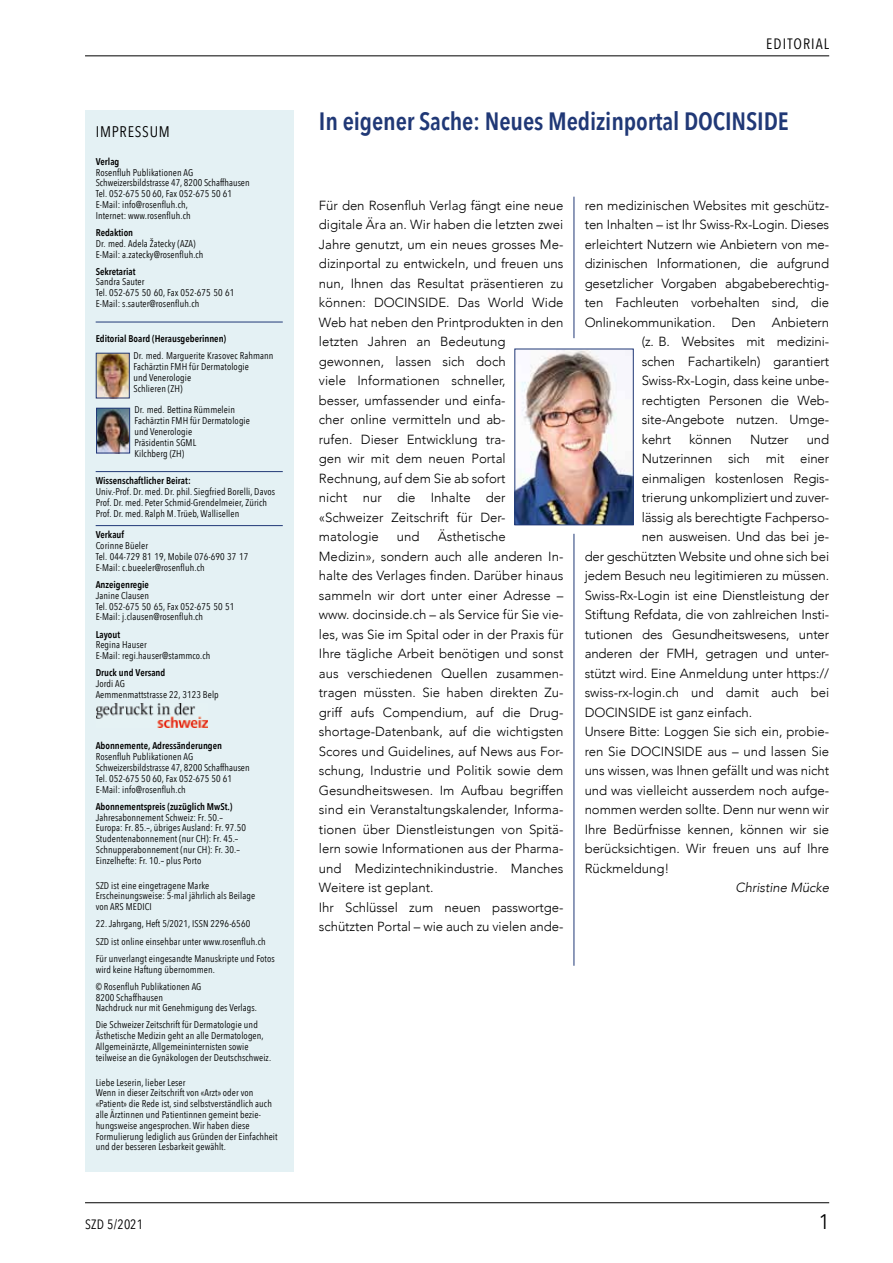
<style>
.page{position:relative;width:893px;height:1263px;background:#fff}
.page>*{position:absolute;margin:0;border:0;box-sizing:border-box;transform-origin:0 0}
.t1{font:600 25.05px "Avenir Next Condensed";letter-spacing:-.005em;color:#203876}
.t2{font:21px "Avenir Next Condensed";color:#000}
.t3{font:15.3px "Avenir Next Condensed";letter-spacing:.05em;color:#000}
.t4{font:15px "Avenir Next Condensed";letter-spacing:.07em;color:#000}
.t5{font:13.5px "Avenir Next Condensed";letter-spacing:.02em;color:#000}
.t6{font:300 13.2px/19.5px "Avenir";letter-spacing:-.005em;color:#000}
.t7{font:italic 300 13.2px "Avenir";letter-spacing:-.005em;color:#000}
.t8{font:9.75px/10.8px "Avenir Next Condensed";letter-spacing:.01em;color:#000}
.t9{font:600 9.75px "Avenir Next Condensed";color:#000}
</style>
<div class="page">
<hr style="left:85px;top:55px;width:744px;height:1px;background:#000">
<hr style="left:85px;top:1202px;width:744px;height:1px;background:#000">
<div style="left:85px;top:111px;width:208px;height:1060px;background:#e4f1f4"></div>
<hr style="left:96px;top:322px;width:187px;height:1px;background:#203876">
<hr style="left:96px;top:471px;width:187px;height:1px;background:#203876">
<hr style="left:96px;top:525px;width:187px;height:1px;background:#203876">
<img style="left:96px;top:703px;width:112px;height:24px">
<img style="left:98px;top:410px;width:30px;height:41px">
<div style="left:96px;top:408px;width:34px;height:45px;border:1px solid #203876"></div>
<img style="left:98px;top:355px;width:30px;height:41px">
<div style="left:96px;top:353px;width:34px;height:45px;border:1px solid #203876"></div>
<hr style="left:574px;top:197px;width:1px;height:769px;background:#203876">
<div style="left:506px;top:338px;width:136px;height:196px;background:#fff"></div>
<img style="left:516px;top:351px;width:116px;height:172px">
<div style="left:514px;top:349px;width:120px;height:176px;border:1px solid #203876"></div>
<p class="t3" style="left:96px;top:118px;width:76px">IMPRESSUM</p>
<p class="t9" style="left:96px;top:153px;width:25px">Verlag</p>
<p class="t8" style="left:96px;top:166px;width:156px">Rosenfluh Publikationen AG Schweizersbildstrasse 47, 8200 Schaffhausen Tel. 052-675 50 60, Fax 052-675 50 61<br>E-Mail: info@rosenfluh.ch,<br>Internet: www.rosenfluh.ch</p>
<p class="t9" style="left:96px;top:224px;width:39px">Redaktion</p>
<p class="t8" style="left:96px;top:237px;width:109px">Dr. med. Adela Žatecky (AZA)<br>E-Mail: a.zatecky@rosenfluh.ch</p>
<p class="t9" style="left:96px;top:263px;width:41px">Sekretariat</p>
<p class="t8" style="left:96px;top:276px;width:140px">Sandra Sauter<br>Tel. 052-675 50 60, Fax 052-675 50 61<br>E-Mail: s.sauter@rosenfluh.ch</p>
<p class="t9" style="left:96px;top:330px;width:132px">Editorial Board (Herausgeberinnen)</p>
<p class="t8" style="left:133px;top:350px;width:142px">Dr. med. Marguerite Krasovec Rahmann<br>Fachärztin FMH für Dermatologie<br>und Venerologie<br>Schlieren (ZH)</p>
<p class="t8" style="left:134px;top:404px;width:117px">Dr. med. Bettina Rümmelein<br>Fachärztin FMH für Dermatologie und Venerologie<br>Präsidentin SGML<br>Kilchberg (ZH)</p>
<p class="t9" style="left:96px;top:472px;width:97px">Wissenschaftlicher Beirat:</p>
<p class="t8" style="left:96px;top:486px;width:181px">Univ.-Prof. Dr. med. Dr. phil. Siegfried Borelli, Davos<br>Prof. Dr. med. Peter Schmid-Grendelmeier, Zürich<br>Prof. Dr. med. Ralph M. Trüeb, Wallisellen</p>
<p class="t9" style="left:96px;top:526px;width:30px">Verkauf</p>
<p class="t8" style="left:96px;top:540px;width:154px">Corinne Büeler<br>Tel. 044-729 81 19, Mobile 076-690 37 17<br>E-Mail: c.bueeler@rosenfluh.ch</p>
<p class="t9" style="left:96px;top:576px;width:55px">Anzeigenregie</p>
<p class="t8" style="left:96px;top:589px;width:140px">Janine Clausen<br>Tel. 052-675 50 65, Fax 052-675 50 51<br>E-Mail: j.clausen@rosenfluh.ch</p>
<p class="t9" style="left:96px;top:626px;width:26px">Layout</p>
<p class="t8" style="left:96px;top:639px;width:116px">Regina Hauser<br>E-Mail: regi.hauser@stammco.ch</p>
<p class="t9" style="left:96px;top:664px;width:71px">Druck und Versand</p>
<p class="t8" style="left:96px;top:678px;width:125px">Jordi AG<br>Aemmenmattstrasse 22, 3123 Belp</p>
<p class="t9" style="left:96px;top:738px;width:128px">Abonnemente, Adressänderungen</p>
<p class="t8" style="left:96px;top:751px;width:156px">Rosenfluh Publikationen AG Schweizersbildstrasse 47, 8200 Schaffhausen Tel. 052-675 50 60, Fax 052-675 50 61<br>E-Mail: info@rosenfluh.ch</p>
<p class="t9" style="left:96px;top:798px;width:138px">Abonnementspreis (zuzüglich MwSt.)</p>
<p class="t8" style="left:96px;top:811px;width:152px">Jahresabonnement Schweiz: Fr. 50.– Europa: Fr. 85.–, übriges Ausland: Fr. 97.50<br>Studentenabonnement (nur CH): Fr. 45.– Schnupperabonnement (nur CH): Fr. 30.– Einzelhefte: Fr. 10.– plus Porto</p>
<p class="t8" style="left:96px;top:879px;width:161px">SZD ist eine eingetragene Marke<br>Erscheinungsweise: 5-mal jährlich als Beilage von ARS MEDICI</p>
<p class="t8" style="left:96px;top:915px;width:181px;line-height:17.2px">22. Jahrgang, Heft 5/2021, ISSN 2296-6560<br>SZD ist online einsehbar unter www.rosenfluh.ch<br>Für unverlangt eingesandte Manuskripte und Fotos</p>
<p class="t8" style="left:96px;top:960px;width:121px;line-height:17.2px">wird keine Haftung übernommen. © Rosenfluh Publikationen AG</p>
<p class="t8" style="left:96px;top:991px;width:163px">8200 Schaffhausen<br>Nachdruck nur mit Genehmigung des Verlags.</p>
<p class="t8" style="left:96px;top:1019px;width:177px">Die Schweizer Zeitschrift für Dermatologie und Ästhetische Medizin geht an alle Dermatologen, Allgemeinärzte, Allgemeininternisten sowie teilweise an die Gynäkologen der Deutschschweiz.</p>
<p class="t8" style="left:96px;top:1076px;width:183px">Liebe Leserin, lieber Leser<br>Wenn in dieser Zeitschrift von «Arzt» oder von «Patient» die Rede ist, sind selbstverständlich auch alle Ärztinnen und Patientinnen gemeint bezie&shy;hungsweise angesprochen. Wir haben diese Formulierung lediglich aus Gründen der Einfachheit und der besseren Lesbarkeit gewählt.</p>
<p class="t4" style="left:766px;top:31px;width:64px">EDITORIAL</p>
<h1 class="t1" style="left:319px;top:99px;width:471px">In eigener Sache: Neues Medizinportal DOCINSIDE</h1>
<p class="t6" style="left:319px;top:196px;width:246px">Für den Rosenfluh Verlag fängt eine neue digitale Ära an. Wir haben die letzten zwei<br>Jahre genutzt, um ein neues grosses Me&shy;dizinportal zu entwickeln, und freuen uns nun, Ihnen das Resultat präsentieren zu können: DOCINSIDE. Das World Wide<br>Web hat neben den Printprodukten in den letzten Jahren an Bedeutung gewonnen, lassen sich doch<br>viele Informationen schneller,<br>besser, umfassender und einfa-<br>cher online vermitteln und ab-<br>rufen. Dieser Entwicklung tra-<br>gen wir mit dem neuen Portal<br>Rechnung, auf dem Sie ab sofort<br>nicht nur die Inhalte der «Schweizer Zeitschrift für Der&shy;matologie</p>
<p class="t6" style="left:319px;top:527px;width:246px;text-indent:119px">Ästhetische Medizin», sondern auch alle anderen In&shy;halte des Verlages finden. Darüber hinaus sammeln wir dort unter einer Adresse – www. docinside.ch – als Service für Sie vie&shy;les, was Sie im Spital oder in der Praxis für Ihre tägliche Arbeit benötigen und sonst aus verschiedenen Quellen zusammen&shy;tragen müssten. Sie haben direkten Zu&shy;griff aufs Compendium, auf die Drug&shy;shortage-Datenbank, auf die wichtigsten Scores und Guidelines, auf News aus For&shy;schung, Industrie und Politik sowie dem Gesundheitswesen. Im Aufbau begriffen sind ein Veranstaltungskalender, Informa&shy;tionen über Dienstleistungen von Spitä&shy;lern sowie Informationen aus der Pharma&shy;und Medizintechnikindustrie. Manches Weitere ist geplant.<br>Ihr Schlüssel zum neuen passwortge&shy;schützten Portal – wie auch zu vielen ande-</p>
<p class="t6" style="left:397px;top:527px;width:24px">und</p>
<p class="t6" style="left:585px;top:196px;width:246px">ren medizinischen Websites mit geschütz-</p>
<p class="t6" style="left:585px;top:215px;width:246px">ten Inhalten – ist Ihr Swiss-Rx-Login. Dieses</p>
<p class="t6" style="left:585px;top:235px;width:246px">erleichtert Nutzern wie Anbietern von me-</p>
<p class="t6" style="left:585px;top:254px;width:246px">dizinischen Informationen, die aufgrund</p>
<p class="t6" style="left:585px;top:274px;width:246px">gesetzlicher Vorgaben abgabeberechtig-</p>
<p class="t6" style="left:585px;top:293px;width:246px">ten Fachleuten vorbehalten sind, die</p>
<p class="t6" style="left:585px;top:313px;width:246px">Onlinekommunikation. Den Anbietern</p>
<p class="t6" style="left:642px;top:332px;width:189px">(z. B. Websites mit medizini-</p>
<p class="t6" style="left:642px;top:352px;width:189px">schen Fachartikeln) garantiert</p>
<p class="t6" style="left:642px;top:371px;width:189px">Swiss-Rx-Login, dass keine unbe-</p>
<p class="t6" style="left:642px;top:391px;width:189px">rechtigten Personen die Web-</p>
<p class="t6" style="left:642px;top:410px;width:189px">site-Angebote nutzen. Umge-</p>
<p class="t6" style="left:642px;top:430px;width:31px">kehrt</p>
<p class="t6" style="left:689px;top:430px;width:44px">können</p>
<p class="t6" style="left:750px;top:430px;width:40px">Nutzer</p>
<p class="t6" style="left:807px;top:430px;width:24px">und</p>
<p class="t6" style="left:642px;top:449px;width:189px">Nutzerinnen sich mit einer</p>
<p class="t6" style="left:642px;top:469px;width:189px">einmaligen kostenlosen Regis-</p>
<p class="t6" style="left:642px;top:488px;width:189px">trierung unkompliziert und zuver-</p>
<p class="t6" style="left:642px;top:508px;width:189px">lässig als berechtigte Fachperso-</p>
<p class="t6" style="left:642px;top:527px;width:189px">nen ausweisen. Und das bei je-</p>
<p class="t6" style="left:585px;top:547px;width:246px">der geschützten Website und ohne sich bei</p>
<p class="t6" style="left:585px;top:566px;width:246px">jedem Besuch neu legitimieren zu müssen.</p>
<p class="t6" style="left:585px;top:586px;width:246px">Swiss-Rx-Login ist eine Dienstleistung der</p>
<p class="t6" style="left:585px;top:605px;width:246px">Stiftung Refdata, die von zahlreichen Insti-</p>
<p class="t6" style="left:585px;top:625px;width:246px">tutionen des Gesundheitswesens, unter</p>
<p class="t6" style="left:585px;top:644px;width:246px">anderen der FMH, getragen und unter-</p>
<p class="t6" style="left:585px;top:664px;width:246px">stützt wird. Eine Anmeldung unter https://</p>
<p class="t6" style="left:585px;top:683px;width:246px">swiss-rx-login.ch und damit auch bei</p>
<p class="t6" style="left:585px;top:703px;width:169px">DOCINSIDE ist ganz einfach.</p>
<p class="t6" style="left:585px;top:722px;width:246px">Unsere Bitte: Loggen Sie sich ein, probie-</p>
<p class="t6" style="left:585px;top:742px;width:246px">ren Sie DOCINSIDE aus – und lassen Sie</p>
<p class="t6" style="left:585px;top:761px;width:246px">uns wissen, was Ihnen gefällt und was nicht</p>
<p class="t6" style="left:585px;top:781px;width:246px">und was vielleicht ausserdem noch aufge-</p>
<p class="t6" style="left:585px;top:800px;width:246px">nommen werden sollte. Denn nur wenn wir</p>
<p class="t6" style="left:585px;top:820px;width:246px">Ihre Bedürfnisse kennen, können wir sie</p>
<p class="t6" style="left:585px;top:839px;width:246px">berücksichtigen. Wir freuen uns auf Ihre</p>
<p class="t6" style="left:585px;top:859px;width:86px">Rückmeldung!</p>
<p class="t7" style="left:735px;top:880px;width:95px">Christine Mücke</p>
<p class="t5" style="left:85px;top:1212px;width:60px">SZD 5/2021</p>
<h2 class="t2" style="left:819px;top:1203px;width:11px">1</h2>
</div>
